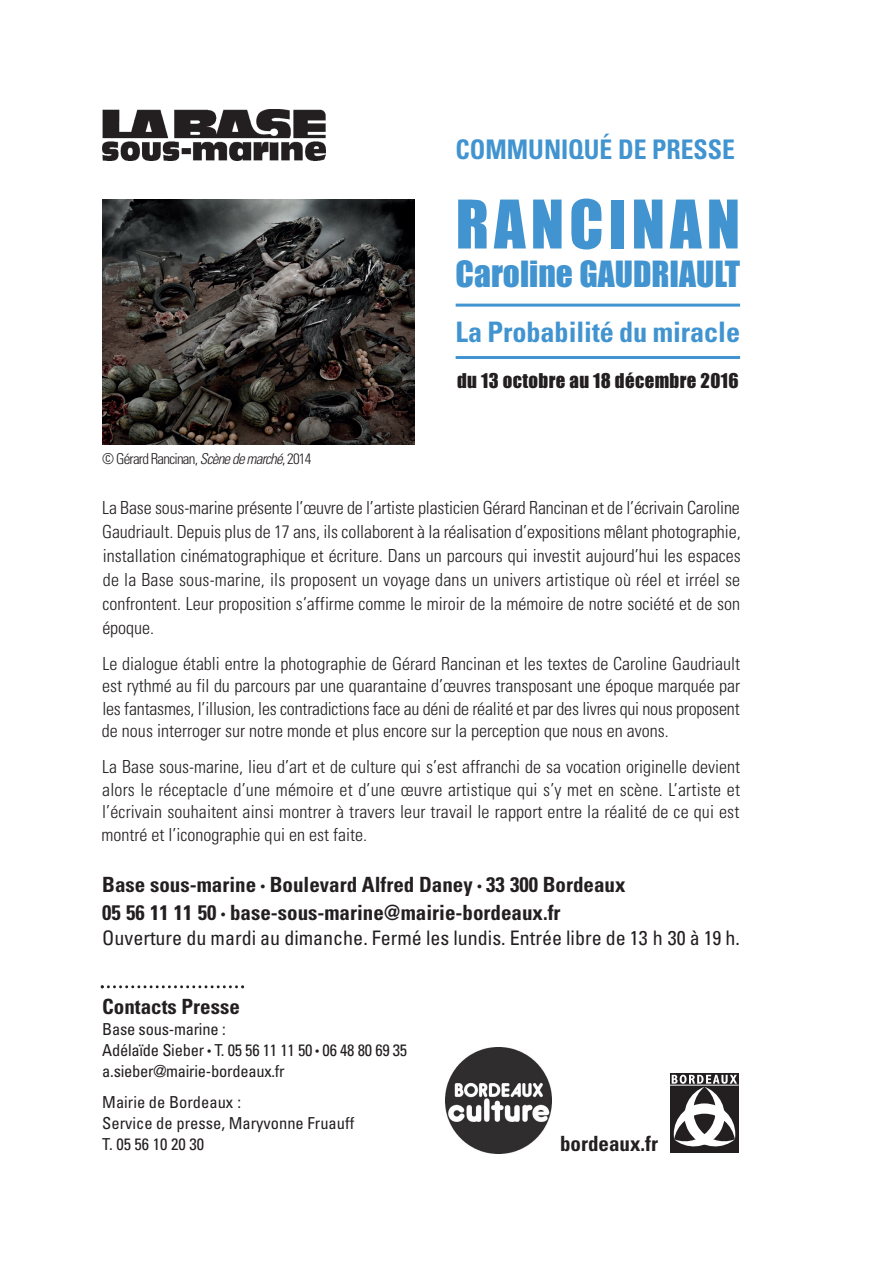
<style>
.page{position:relative;width:893px;height:1263px;background:#fff}
.page>*{position:absolute;margin:0;border:0;box-sizing:border-box;transform-origin:0 0}
.t1{font:61.95px "Impact";letter-spacing:.085em;color:#4194d0}
.t2{font:33.45px "Impact";color:#4194d0}
.t3{font:700 condensed 28.2px "Univers";color:#4194d0}
.t4{font:700 condensed 27px "Univers";color:#4194d0;scale:.95 1}
.t5{font:700 condensed 21px/28px "Univers";color:#231f20}
.t6{font:condensed 20.1px "Univers";color:#231f20}
.t7{font:18.75px "Impact";letter-spacing:.02em;color:#231f20}
.t8{font:300 condensed 18px/22.5px "Univers";color:#231f20;text-align:justify}
.t9{font:condensed 16.5px/21px "Univers";letter-spacing:-.015em;color:#231f20}
.t10{font:300 condensed 15px "Univers";letter-spacing:-.05em;color:#231f20}
.s1{font-style:italic}
.s2{font-weight:400;font-size:12.6px}
.s3{font-size:10.8px}
</style>
<div class="page">
<img style="left:102px;top:200px;width:313px;height:245px">
<svg style="left:101px;top:985px;width:143px;height:3px"></svg>
<hr style="left:456px;top:304px;width:284px;height:3px;background:#4194d0">
<hr style="left:456px;top:356px;width:284px;height:3px;background:#4194d0">
<img style="left:102px;top:110px;width:224px;height:50px">
<div style="left:670px;top:1073px;width:69px;height:80px;background:linear-gradient(to right,#231f20,#231f20)"></div>
<svg style="left:672px;top:1075px;width:65px;height:76px"></svg>
<hr style="left:670px;top:1085px;width:69px;height:1px;background:#fff">
<img style="left:445px;top:1047px;width:106px;height:106px">
<h3 class="t4" style="left:456px;top:133px;width:296px">COMMUNIQUÉ DE PRESSE</h3>
<p class="t10" style="left:102px;top:449px;width:211px">© Gérard Rancinan, <span class="s1">Scène de marché</span>, 2014</p>
<h1 class="t1" style="left:456px;top:176px;width:286px">RANCINAN</h1>
<h2 class="t2" style="left:456px;top:248px;width:286px">Caroline GAUDRIAULT</h2>
<h3 class="t3" style="left:456px;top:314px;width:286px">La Probabilité du miracle</h3>
<p class="t7" style="left:457px;top:366px;width:283px">du 13 octobre au 18 décembre 2016</p>
<p class="t8" style="left:102px;top:495px;width:640px;line-height:24px">La Base sous-marine présente l’œuvre de l’artiste plasticien Gérard Rancinan et de l’écrivain Caroline Gaudriault. Depuis plus de 17 ans, ils collaborent à la réalisation d’expositions mêlant photographie, installation cinématographique et écriture. Dans un parcours qui investit aujourd’hui les espaces de la Base sous-marine, ils proposent un voyage dans un univers artistique où réel et irréel se confrontent. Leur proposition s’affirme comme le miroir de la mémoire de notre société et de son époque.</p>
<p class="t8" style="left:102px;top:652px;width:640px">Le dialogue établi entre la photographie de Gérard Rancinan et les textes de Caroline Gaudriault est rythmé au fil du parcours par une quarantaine d’œuvres transposant une époque marquée par les fantasmes, l’illusion, les contradictions face au déni de réalité et par des livres qui nous proposent de nous interroger sur notre monde et plus encore sur la perception que nous en avons.</p>
<p class="t8" style="left:102px;top:756px;width:640px">La Base sous-marine, lieu d’art et de culture qui s’est affranchi de sa vocation originelle devient alors le réceptacle d’une mémoire et d’une œuvre artistique qui s’y met en scène. L’artiste et l’écrivain souhaitent ainsi montrer à travers leur travail le rapport entre la réalité de ce qui est montré et l’iconographie qui en est faite.</p>
<p class="t5" style="left:102px;top:871px;width:525px">Base sous-marine <span class="s2">•</span> Boulevard Alfred Daney <span class="s2">•</span> 33 300 Bordeaux<br>05 56 11 11 50 <span class="s2">•</span> base-sous-marine@mairie-bordeaux.fr</p>
<p class="t6" style="left:102px;top:925px;width:639px">Ouverture du mardi au dimanche. Fermé les lundis. Entrée libre de 13 h 30 à 19 h.</p>
<p class="t5" style="left:102px;top:992px;width:139px">Contacts Presse</p>
<p class="t9" style="left:102px;top:1018px;width:307px">Base sous-marine :<br>Adélaïde Sieber <span class="s3">•</span> T. 05 56 11 11 50 <span class="s3">•</span> 06 48 80 69 35 a.sieber@mairie-bordeaux.fr</p>
<p class="t9" style="left:102px;top:1091px;width:254px">Mairie de Bordeaux :<br>Service de presse, Maryvonne Fruauff<br>T. 05 56 10 20 30</p>
<p class="t5" style="left:560px;top:1129px;width:99px">bordeaux.fr</p>
</div>
